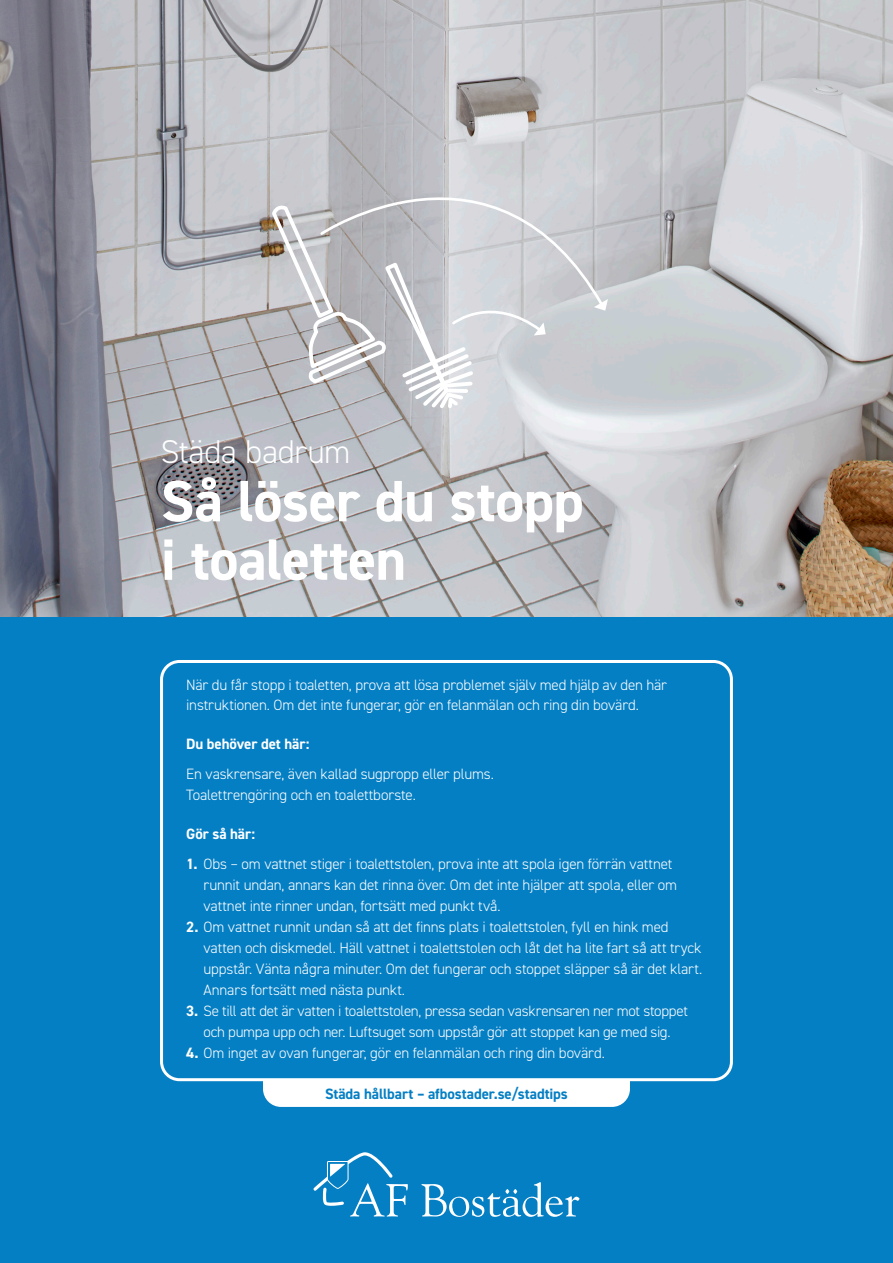
<style>
.page{position:relative;width:893px;height:1263px;background:#fff}
.page>*{position:absolute;margin:0;border:0;box-sizing:border-box;transform-origin:0 0}
.t1{font:700 58.5px/58.5px "DIN2014";letter-spacing:-.01em;color:#fff}
.t2{font:300 33px "DIN2014";letter-spacing:-.01em;color:#fff}
.t3{font:300 15px/19.5px "DIN2014";letter-spacing:-.015em;color:#fff}
.t4{font:700 15px "DIN2014";letter-spacing:-.005em;color:#057fc4}
.t5{font:700 15px "DIN2014";letter-spacing:-.005em;color:#fff}
.s1{font-weight:700}
</style>
<div class="page">
<img style="left:0;top:0;width:893px;height:618px">
<div style="left:0;top:618px;width:893px;height:645px;background:#057fc4"></div>
<div style="left:263px;top:1045px;width:367px;height:62px;background:#fff;border-radius:18px"></div>
<div style="left:162px;top:661px;width:569px;height:419px;background:#057fc4;border-radius:18px"></div>
<div style="left:160px;top:660px;width:573px;height:421px;border:3px solid #fff;border-radius:18px"></div>
<svg style="left:313px;top:1152px;width:95px;height:65px"></svg>
<svg style="left:421px;top:1182px;width:158px;height:35px"></svg>
<svg style="left:269px;top:205px;width:277px;height:206px;background:#c8c9cc"></svg>
<svg style="left:319px;top:119px;width:287px;height:190px;background:#c5c6cb"></svg>
<svg style="left:594px;top:299px;width:14px;height:12px"></svg>
<p class="t2" style="left:161px;top:431px;width:191px">Städa badrum</p>
<p class="t1" style="left:161px;top:471px;width:424px">Så löser du stopp i toaletten</p>
<p class="t3" style="left:186px;top:675px;width:482px">När du får stopp i toaletten, prova att lösa problemet själv med hjälp av den här instruktionen. Om det inte fungerar, gör en felanmälan och ring din bovärd.</p>
<p class="t5" style="left:186px;top:733px;width:125px">Du behöver det här:</p>
<p class="t3" style="left:186px;top:764px;width:309px">En vaskrensare, även kallad sugpropp eller plums.</p>
<p class="t3" style="left:186px;top:785px;width:231px">Toalettrengöring och en toalettborste.</p>
<p class="t5" style="left:186px;top:823px;width:70px">Gör så här:</p>
<p class="t3" style="left:186px;top:854px;width:488px"><span class="s1">1.</span> Obs – om vattnet stiger i toalettstolen, prova inte att spola igen förrän vattnet</p>
<p class="t3" style="left:203px;top:875px;width:475px">runnit undan, annars kan det rinna över. Om det inte hjälper att spola, eller om</p>
<p class="t3" style="left:203px;top:896px;width:299px">vattnet inte rinner undan, fortsätt med punkt två.</p>
<p class="t3" style="left:186px;top:917px;width:484px"><span class="s1">2.</span> Om vattnet runnit undan så att det finns plats i toalettstolen, fyll en hink med</p>
<p class="t3" style="left:203px;top:938px;width:499px">vatten och diskmedel. Häll vattnet i toalettstolen och låt det ha lite fart så att tryck</p>
<p class="t3" style="left:203px;top:959px;width:500px">uppstår. Vänta några minuter. Om det fungerar och stoppet släpper så är det klart.</p>
<p class="t3" style="left:203px;top:980px;width:203px">Annars fortsätt med nästa punkt.</p>
<p class="t3" style="left:186px;top:1001px;width:503px"><span class="s1">3.</span> Se till att det är vatten i toalettstolen, pressa sedan vaskrensaren ner mot stoppet</p>
<p class="t3" style="left:203px;top:1022px;width:469px">och pumpa upp och ner. Luftsuget som uppstår gör att stoppet kan ge med sig.</p>
<p class="t3" style="left:186px;top:1043px;width:420px"><span class="s1">4.</span> Om inget av ovan fungerar, gör en felanmälan och ring din bovärd.</p>
<p class="t4" style="left:325px;top:1084px;width:244px">Städa hållbart – afbostader.se/stadtips</p>
</div>
